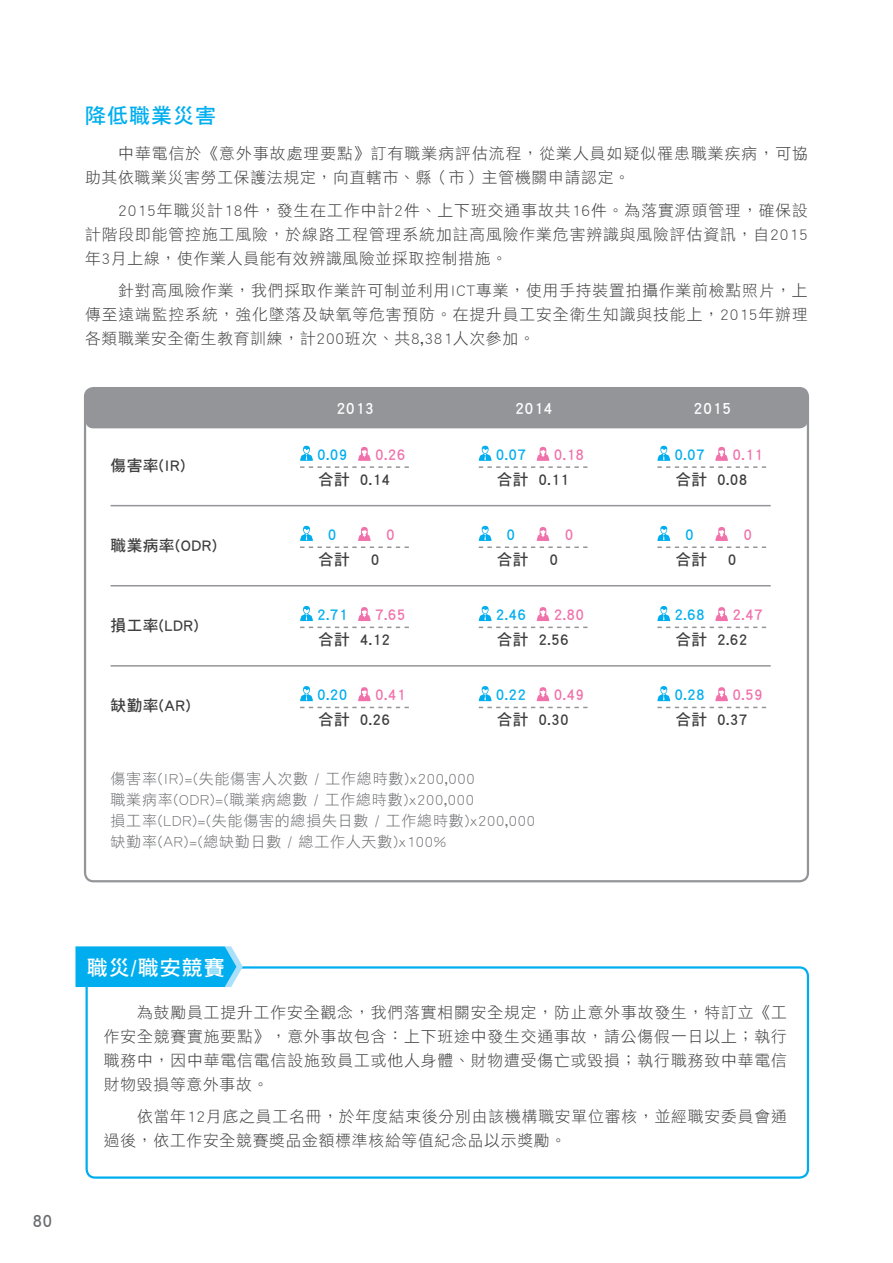
<style>
.page{position:relative;width:893px;height:1263px;background:#fff}
.page>*{position:absolute;margin:0;border:0;box-sizing:border-box;transform-origin:0 0}
.t1{font:21px "DF Hei Std W7";letter-spacing:.05em;color:#fff}
.t2{font:21px "DF Hei Std W7";letter-spacing:.05em;color:#00aeef}
.t3{font:18px "DF Hei Std W7";color:#6c6d70}
.t4{font:16.5px "DF Hei Std W7";letter-spacing:.025em;color:#fff}
.t5{font:15.75px/24px "DF Hei Std W3";letter-spacing:.055em;color:#3e3e3f;text-align:justify}
.t6{font:15.75px "DF Hei Std W7";letter-spacing:.025em;color:#3e3e3f}
.t7{font:15.75px "DF Hei Std W7";letter-spacing:.025em;color:#00aeef}
.t8{font:15.75px "DF Hei Std W7";letter-spacing:.025em;color:#f171ab}
.t9{font:15px/21px "DF Hei Std W3";letter-spacing:.05em;color:#6c6d70}
</style>
<div class="page">
<div style="left:85px;top:388px;width:723px;height:40px;background:#939598;border-radius:9px"></div>
<svg style="left:300px;top:446px;width:109px;height:22px"></svg>
<svg style="left:478px;top:446px;width:109px;height:22px"></svg>
<svg style="left:657px;top:446px;width:109px;height:22px"></svg>
<svg style="left:358px;top:607px;width:13px;height:14px"></svg>
<svg style="left:300px;top:606px;width:13px;height:15px"></svg>
<svg style="left:300px;top:627px;width:109px;height:1px"></svg>
<svg style="left:536px;top:607px;width:14px;height:14px"></svg>
<svg style="left:478px;top:606px;width:14px;height:15px"></svg>
<svg style="left:479px;top:627px;width:108px;height:1px"></svg>
<svg style="left:715px;top:607px;width:13px;height:14px"></svg>
<svg style="left:657px;top:606px;width:14px;height:15px"></svg>
<svg style="left:657px;top:627px;width:109px;height:1px"></svg>
<svg style="left:358px;top:687px;width:13px;height:14px"></svg>
<svg style="left:300px;top:686px;width:13px;height:15px"></svg>
<svg style="left:300px;top:707px;width:109px;height:1px"></svg>
<svg style="left:536px;top:687px;width:14px;height:14px"></svg>
<svg style="left:478px;top:686px;width:14px;height:15px"></svg>
<svg style="left:479px;top:707px;width:108px;height:1px"></svg>
<svg style="left:715px;top:687px;width:13px;height:14px"></svg>
<svg style="left:657px;top:686px;width:14px;height:15px"></svg>
<svg style="left:657px;top:707px;width:109px;height:1px"></svg>
<svg style="left:300px;top:526px;width:109px;height:22px"></svg>
<svg style="left:478px;top:526px;width:109px;height:22px"></svg>
<svg style="left:657px;top:526px;width:109px;height:22px"></svg>
<hr style="left:111px;top:505px;width:660px;height:1px;background:#939598">
<hr style="left:111px;top:585px;width:660px;height:1px;background:#939598">
<hr style="left:111px;top:665px;width:660px;height:2px;background:#939598">
<div style="left:86px;top:966px;width:723px;height:213px;border:2px solid #00aeef;border-radius:9px"></div>
<svg style="left:75px;top:946px;width:168px;height:41px"></svg>
<h1 class="t2" style="left:85px;top:105px;width:133px">降低職業災害</h1>
<p class="t5" style="left:85px;top:141px;width:724px;text-indent:33px">中華電信於《意外事故處理要點》訂有職業病評估流程，從業人員如疑似罹患職業疾病，可協助其依職業災害勞工保護法規定，向直轄市、縣（市）主管機關申請認定。</p>
<p class="t5" style="left:85px;top:198px;width:724px;text-indent:33px">2015年職災計18件，發生在工作中計2件、上下班交通事故共16件。為落實源頭管理，確保設計階段即能管控施工風險，於線路工程管理系統加註高風險作業危害辨識與風險評估資訊，自2015年3月上線，使作業人員能有效辨識風險並採取控制措施。</p>
<p class="t5" style="left:85px;top:278px;width:724px;text-indent:33px">針對高風險作業，我們採取作業許可制並利用ICT專業，使用手持裝置拍攝作業前檢點照片，上傳至遠端監控系統，強化墜落及缺氧等危害預防。在提升員工安全衛生知識與技能上，2015年辦理各類職業安全衛生教育訓練，計200班次、共8,381人次參加。</p>
<p class="t6" style="left:111px;top:457px;width:76px">傷害率(IR)</p>
<p class="t6" style="left:111px;top:537px;width:108px">職業病率(ODR)</p>
<p class="t6" style="left:111px;top:617px;width:90px">損工率(LDR)</p>
<p class="t6" style="left:111px;top:697px;width:82px">缺勤率(AR)</p>
<p class="t4" style="left:336px;top:399px;width:39px">2013</p>
<p class="t4" style="left:515px;top:399px;width:39px">2014</p>
<p class="t4" style="left:694px;top:399px;width:39px">2015</p>
<p class="t7" style="left:317px;top:446px;width:32px">0.09</p>
<p class="t8" style="left:375px;top:446px;width:32px">0.26</p>
<p class="t7" style="left:496px;top:446px;width:32px">0.07</p>
<p class="t8" style="left:554px;top:446px;width:32px">0.18</p>
<p class="t7" style="left:674px;top:446px;width:32px">0.07</p>
<p class="t8" style="left:732px;top:446px;width:32px">0.11</p>
<p class="t6" style="left:318px;top:470px;width:74px">合計 0.14</p>
<p class="t6" style="left:497px;top:470px;width:74px">合計 0.11</p>
<p class="t6" style="left:675px;top:470px;width:74px">合計 0.08</p>
<p class="t7" style="left:328px;top:526px;width:10px">0</p>
<p class="t8" style="left:386px;top:526px;width:10px">0</p>
<p class="t7" style="left:507px;top:526px;width:10px">0</p>
<p class="t8" style="left:565px;top:526px;width:10px">0</p>
<p class="t7" style="left:685px;top:526px;width:10px">0</p>
<p class="t8" style="left:743px;top:526px;width:10px">0</p>
<p class="t6" style="left:318px;top:551px;width:33px">合計</p>
<p class="t6" style="left:371px;top:551px;width:10px">0</p>
<p class="t6" style="left:497px;top:551px;width:33px">合計</p>
<p class="t6" style="left:549px;top:551px;width:10px">0</p>
<p class="t6" style="left:675px;top:551px;width:33px">合計</p>
<p class="t6" style="left:728px;top:551px;width:10px">0</p>
<p class="t7" style="left:317px;top:606px;width:32px">2.71</p>
<p class="t8" style="left:375px;top:606px;width:32px">7.65</p>
<p class="t7" style="left:496px;top:606px;width:32px">2.46</p>
<p class="t8" style="left:554px;top:606px;width:32px">2.80</p>
<p class="t7" style="left:674px;top:606px;width:32px">2.68</p>
<p class="t8" style="left:732px;top:606px;width:32px">2.47</p>
<p class="t6" style="left:318px;top:631px;width:74px">合計 4.12</p>
<p class="t6" style="left:497px;top:631px;width:74px">合計 2.56</p>
<p class="t6" style="left:675px;top:631px;width:74px">合計 2.62</p>
<p class="t7" style="left:317px;top:686px;width:32px">0.20</p>
<p class="t8" style="left:375px;top:686px;width:32px">0.41</p>
<p class="t7" style="left:496px;top:686px;width:32px">0.22</p>
<p class="t8" style="left:554px;top:686px;width:32px">0.49</p>
<p class="t7" style="left:674px;top:686px;width:32px">0.28</p>
<p class="t8" style="left:732px;top:686px;width:32px">0.59</p>
<p class="t6" style="left:318px;top:711px;width:74px">合計 0.26</p>
<p class="t6" style="left:497px;top:711px;width:74px">合計 0.30</p>
<p class="t6" style="left:675px;top:711px;width:74px">合計 0.37</p>
<p class="t9" style="left:111px;top:768px;width:426px">傷害率(IR)=(失能傷害人次數 / 工作總時數)x200,000<br>職業病率(ODR)=(職業病總數 / 工作總時數)x200,000<br>損工率(LDR)=(失能傷害的總損失日數 / 工作總時數)x200,000缺勤率(AR)=(總缺勤日數 / 總工作人天數)x100%</p>
<p class="t3" style="left:33px;top:1211px;width:21px">80</p>
<h1 class="t1" style="left:87px;top:956px;width:140px">職災/職安競賽</h1>
<p class="t5" style="left:104px;top:1000px;width:685px;text-indent:33px">為鼓勵員工提升工作安全觀念，我們落實相關安全規定，防止意外事故發生，特訂立《工作安全競賽實施要點》，意外事故包含：上下班途中發生交通事故，請公傷假一日以上；執行職務中，因中華電信電信設施致員工或他人身體、財物遭受傷亡或毀損；執行職務致中華電信財物毀損等意外事故。</p>
<p class="t5" style="left:104px;top:1104px;width:684px">　　依當年12月底之員工名冊，於年度結束後分別由該機構職安單位審核，並經職安委員會通過後，依工作安全競賽獎品金額標準核給等值紀念品以示獎勵。</p>
</div>
